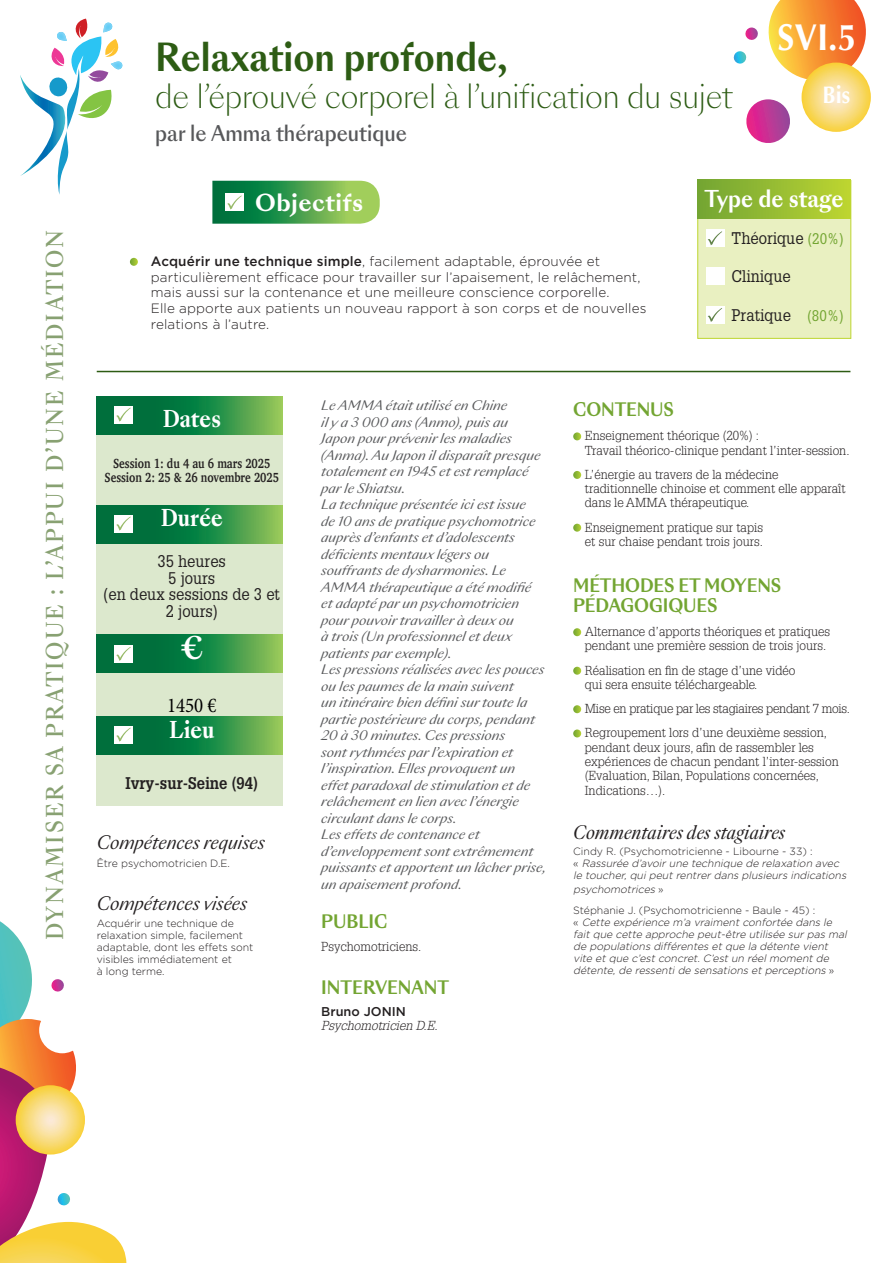
<style>
.page{position:relative;width:893px;height:1263px;background:#fff}
.page>*{position:absolute;margin:0;border:0;box-sizing:border-box;transform-origin:0 0}
.t1{font:700 37.5px "Sang Bleu Sunrise";color:#2d5c14;scale:.9 1}
.t2{font:700 37.5px "Optima";color:#fff;scale:.9 1}
.t3{font:300 31.5px "Sang Bleu Sunrise";letter-spacing:-.01em;color:#2d5c14;scale:.9 1}
.t4{font:700 30px "Sang Bleu Kingdom";color:#fff;scale:.9 1}
.t5{font:700 24px "Optima";color:#fff;scale:.9 1}
.t6{font:500 22.5px "Sang Bleu Kingdom";letter-spacing:.1em;color:#88a172;scale:.9 1}
.t7{font:700 22.5px "Sang Bleu Kingdom";color:#fff;scale:.9 1}
.t8{font:700 22.5px "Sang Bleu Sunrise";letter-spacing:.005em;color:#fff;scale:.9 1}
.t9{font:700 22.5px "Sang Bleu Sunrise";letter-spacing:.005em;color:#fff}
.t10{font:500 21px "Sang Bleu Sunrise";color:#57585a;scale:.9 1}
.t11{font:21px "Minion Pro";color:#000;scale:.9 1}
.t12{font:700 18px/19.5px "Sang Bleu Sunrise";letter-spacing:-.01em;color:#73a532;scale:.9 1}
.t13{font:italic 18px "Sang Bleu Sunrise";color:#231f20;scale:.9 1}
.t14{font:italic 18px "Sang Bleu Kingdom";color:#231f20;scale:.9 1}
.t15{font:16.5px/16.5px "Glypha LT Std";color:#231f20;text-align:center;scale:.9 1}
.t16{font:700 16.5px "Glypha LT Std";color:#231f20;scale:.9 1}
.t17{font:300 13.5px/15.8px "Gotham";letter-spacing:.01em;color:#231f20}
.t18{font:700 13.5px/13.5px "Charter";color:#231f20;text-align:center;scale:.8 1}
.t19{font:italic 12.75px/16.5px "Sang Bleu Sunrise";color:#57585a}
.t20{font:300 12.75px/14.2px "Glypha LT Std";color:#231f20}
.t21{font:300 12.75px/24.3px "Glypha LT Std";letter-spacing:-.02em;color:#231f20}
.t22{font:italic 300 12.75px "Glypha LT Std";color:#231f20}
.t23{font:500 12.75px "Gotham";color:#231f20}
.t24{font:italic 300 10.5px/12px "Gotham";color:#231f20}
.t25{font:300 10.5px/12px "Gotham";color:#231f20}
.s1{font-weight:500}
.s2{font-size:15px;color:#73a532}
.s3{font-style:inherit}
.s4{font-style:normal}
.s5{font-style:italic}
</style>
<div class="page">
<svg style="left:130px;top:258px;width:8px;height:8px"></svg>
<svg style="left:573px;top:432px;width:8px;height:8px"></svg>
<svg style="left:573px;top:471px;width:8px;height:8px"></svg>
<svg style="left:573px;top:524px;width:8px;height:8px"></svg>
<svg style="left:573px;top:628px;width:8px;height:8px"></svg>
<svg style="left:573px;top:667px;width:8px;height:8px"></svg>
<svg style="left:573px;top:705px;width:8px;height:8px"></svg>
<svg style="left:573px;top:729px;width:8px;height:8px"></svg>
<div style="left:97px;top:396px;width:186px;height:410px;background:#dce8cd"></div>
<svg style="left:97px;top:396px;width:186px;height:39px;background:#258a46"></svg>
<svg style="left:97px;top:505px;width:186px;height:39px;background:#268a46"></svg>
<svg style="left:97px;top:635px;width:186px;height:38px;background:#258a46"></svg>
<div style="left:115px;top:406px;width:18px;height:18px;background:#fff"></div>
<svg style="left:116px;top:408px;width:15px;height:14px"></svg>
<div style="left:115px;top:514px;width:18px;height:18px;background:#fff"></div>
<svg style="left:116px;top:516px;width:15px;height:15px"></svg>
<div style="left:115px;top:645px;width:18px;height:18px;background:#fff"></div>
<svg style="left:116px;top:647px;width:15px;height:14px"></svg>
<svg style="left:97px;top:716px;width:186px;height:39px;background:#268a46"></svg>
<div style="left:115px;top:726px;width:18px;height:17px;background:#fff"></div>
<svg style="left:116px;top:727px;width:15px;height:15px"></svg>
<div style="left:697px;top:180px;width:154px;height:159px;background:#e9f0c1;border:1px solid #bed630"></div>
<div style="left:698px;top:180px;width:153px;height:38px;background:linear-gradient(to right,#72a434,#bdd531)"></div>
<div style="left:706px;top:229px;width:19px;height:18px;background:#fff"></div>
<svg style="left:708px;top:231px;width:14px;height:14px"></svg>
<div style="left:706px;top:267px;width:19px;height:18px;background:#fff"></div>
<div style="left:706px;top:306px;width:19px;height:18px;background:#fff"></div>
<svg style="left:708px;top:308px;width:14px;height:14px"></svg>
<svg style="left:212px;top:181px;width:168px;height:43px;background:#57a75a"></svg>
<svg style="left:768px;top:0;width:101px;height:85px"></svg>
<svg style="left:746px;top:99px;width:44px;height:44px"></svg>
<svg style="left:733px;top:51px;width:14px;height:13px"></svg>
<svg style="left:745px;top:28px;width:13px;height:12px"></svg>
<svg style="left:801px;top:63px;width:70px;height:69px;background:#f8da76"></svg>
<svg style="left:0;top:921px;width:126px;height:342px"></svg>
<hr style="left:97px;top:371px;width:753px;height:1px;background:#2d5c14">
<svg style="left:20px;top:19px;width:103px;height:176px"></svg>
<h3 class="t6" style="left:39px;top:940px;width:791px;rotate:-90deg">DYNAMISER SA PRATIQUE : L’APPUI D’UNE MÉDIATION</h3>
<h1 class="t1" style="left:155px;top:30px;width:393px">Relaxation profonde,</h1>
<h2 class="t3" style="left:155px;top:75px;width:644px">de l’éprouvé corporel à l’unification du sujet</h2>
<h3 class="t10" style="left:155px;top:119px;width:281px">par le Amma thérapeutique</h3>
<h1 class="t2" style="left:778px;top:15px;width:89px">SVI.5</h1>
<h3 class="t5" style="left:822px;top:81px;width:32px">Bis</h3>
<h3 class="t9" style="left:255px;top:186px;width:110px">Objectifs</h3>
<h3 class="t8" style="left:704px;top:183px;width:156px">Type de stage</h3>
<p class="t17" style="left:151px;top:253px;width:497px"><span class="s1">Acquérir une technique simple</span>, facilement adaptable, éprouvée et particulièrement efficace pour travailler sur l’apaisement, le relâchement, mais aussi sur la contenance et une meilleure conscience corporelle.<br>Elle apporte aux patients un nouveau rapport à son corps et de nouvelles relations à l’autre.</p>
<p class="t15" style="left:732px;top:230px;width:126px">Théorique <span class="s2">(20%)</span></p>
<p class="t15" style="left:732px;top:267px;width:67px">Clinique</p>
<p class="t15" style="left:732px;top:306px;width:126px">Pratique <span class="s2">(80%)</span></p>
<h3 class="t7" style="left:163px;top:402px;width:66px">Dates</h3>
<p class="t18" style="left:105px;top:457px;width:220px">Session 1: <span class="s3">du 4 au 6 mars</span> 202<span class="s3">5<br></span>Session 2: <span class="s3">25</span> &amp; <span class="s3">26 novembre</span> 202<span class="s3">5</span></p>
<h3 class="t7" style="left:161px;top:501px;width:70px">Durée</h3>
<p class="t15" style="left:104px;top:553px;width:198px">35 heures<br>5 jours<br>(en deux sessions de 3 et<br>2 jours)</p>
<h3 class="t4" style="left:180px;top:626px;width:27px">€</h3>
<h3 class="t11" style="left:167px;top:691px;width:57px">1450 €</h3>
<h3 class="t7" style="left:169px;top:714px;width:52px">Lieu</h3>
<p class="t16" style="left:126px;top:773px;width:149px">Ivry-sur-Seine (94)</p>
<h3 class="t13" style="left:97px;top:829px;width:188px">Compétences requises</h3>
<p class="t25" style="left:97px;top:857px;width:135px">Être psychomotricien D.E.</p>
<h3 class="t13" style="left:97px;top:891px;width:169px">Compétences visées</h3>
<p class="t25" style="left:97px;top:917px;width:158px">Acquérir une technique de relaxation simple, facilement adaptable, dont les effets sont visibles immédiatement et<br>à long terme.</p>
<p class="t19" style="left:321px;top:398px;width:226px">Le AMMA était utilisé en Chine<br>il y a 3 000 ans (Anmo), puis au<br>Japon pour prévenir les maladies (Anma). Au Japon il disparaît presque totalement en 1945 et est remplacé par le Shiatsu.<br>La technique présentée ici est issue<br>de 10 ans de pratique psychomotrice auprès d’enfants et d’adolescents déficients mentaux légers ou souffrants de dysharmonies. Le<br>AMMA thérapeutique a été modifié et adapté par un psychomotricien pour pouvoir travailler à deux ou<br>à trois (Un professionnel et deux patients par exemple).<br>Les pressions réalisées avec les pouces ou les paumes de la main suivent<br>un itinéraire bien défini sur toute la partie postérieure du corps, pendant<br>20 à 30 minutes. Ces pressions<br>sont rythmées par l’expiration et l’inspiration. Elles provoquent un<br>effet paradoxal de stimulation et de relâchement en lien avec l’énergie circulant dans le corps.<br>Les effets de contenance et d’enveloppement sont extrêmement puissants et apportent un lâcher prise, un apaisement profond.</p>
<h3 class="t12" style="left:321px;top:912px;width:75px">PUBLIC</h3>
<p class="t20" style="left:321px;top:939px;width:102px">Psychomotriciens.</p>
<h3 class="t12" style="left:321px;top:978px;width:144px">INTERVENANT</h3>
<p class="t23" style="left:321px;top:1003px;width:86px">Bruno JONIN</p>
<p class="t22" style="left:321px;top:1018px;width:118px">Psychomotricien D.E.</p>
<h3 class="t12" style="left:573px;top:400px;width:113px">CONTENUS</h3>
<p class="t20" style="left:585px;top:429px;width:266px">Enseignement théorique (20%) :<br>Travail théorico-clinique pendant l’inter-session.</p>
<p class="t20" style="left:585px;top:467px;width:262px">L’énergie au travers de la médecine traditionnelle chinoise et comment elle apparaît dans le AMMA thérapeutique.</p>
<p class="t20" style="left:585px;top:520px;width:180px">Enseignement pratique sur tapis et sur chaise pendant trois jours.</p>
<h3 class="t12" style="left:573px;top:577px;width:233px">MÉTHODES ET MOYENS<br>PÉDAGOGIQUES</h3>
<p class="t20" style="left:585px;top:625px;width:247px">Alternance d’apports théoriques et pratiques pendant une première session de trois jours.</p>
<p class="t20" style="left:585px;top:663px;width:212px">Réalisation en fin de stage d’une vidéo qui sera ensuite téléchargeable.</p>
<p class="t21" style="left:585px;top:697px;width:267px">Mise en pratique par les stagiaires pendant 7 mois.<br>Regroupement lors d’une deuxième session,</p>
<p class="t20" style="left:585px;top:740px;width:256px">pendant deux jours, afin de rassembler les expériences de chacun pendant l’inter-session (Evaluation, Bilan, Populations concernées, Indications…).</p>
<h3 class="t14" style="left:573px;top:820px;width:237px">Commentaires des stagiaires</h3>
<p class="t24" style="left:573px;top:845px;width:277px"><span class="s4">Cindy R. (Psychomotricienne - Libourne - 33) :<br>«</span> Rassurée d’avoirune technique de relaxation avec le toucher,quipeutrentrerdans plusieurs indications</p>
<p class="t25" style="left:573px;top:879px;width:244px;line-height:20.5px"><span class="s5">psychomotrices</span> »<br>Stéphanie J. (Psychomotricienne - Baule - 45) :</p>
<p class="t24" style="left:573px;top:916px;width:278px"><span class="s4">«</span> Cette expérience m’a vraimentconfortée dans le faitque cette approche peut-être utilisée surpas mal de populations différentes etque la détente vient vite etque c’estconcret.C’estun réelmomentde détente,de ressentide sensations etperceptions <span class="s4">»</span></p>
</div>
